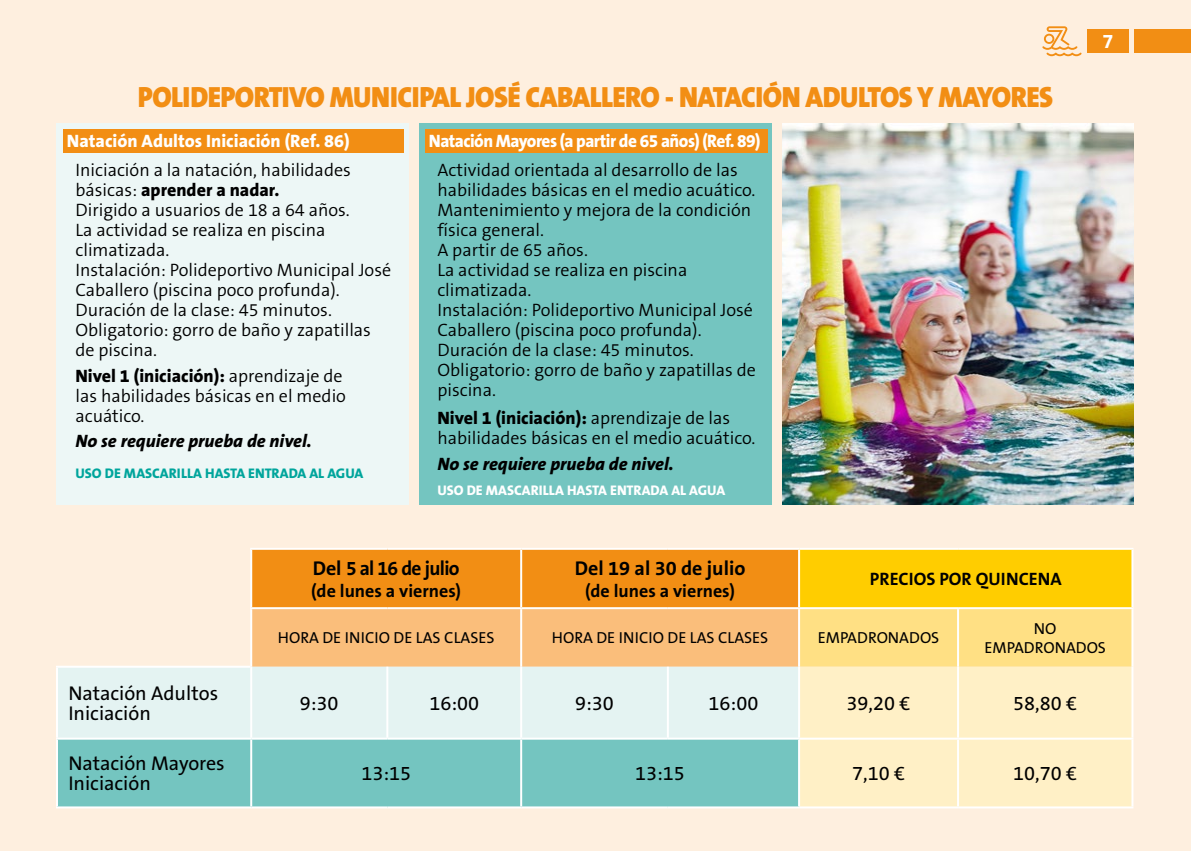
<style>
.page{position:relative;width:1191px;height:851px;background:#fff}
.page>*{position:absolute;margin:0;border:0;box-sizing:border-box;transform-origin:0 0}
.t1{font:900 29.4px "The Sans B9";letter-spacing:-.02em;color:#f28e14;scale:.94 1}
.t2{font:20px/20px "The Sans B5 Plain";color:#000}
.t3{font:700 20px "The Sans B7";color:#000}
.t4{font:700 20px "The Sans B7";letter-spacing:-.03em;color:#000}
.t5{font:700 20px "The Sans B7";color:#fff}
.t6{font:300 18px/20px "The Sans B4";color:#000}
.t7{font:800 18px "The Sans B8";color:#000}
.t8{font:700 18px "The Sans B7";color:#000}
.t9{font:italic 800 18px "The Sans B8";color:#000}
.t10{font:800 18px "The Sans B8";letter-spacing:-.015em;color:#fff;scale:.96 1}
.t11{font:800 18px "The Sans B8";letter-spacing:-.015em;color:#fff}
.t12{font:16px/19.2px "The Sans B5 Plain";color:#000;text-align:center}
.t13{font:800 14px "The Sans B8";color:#fff}
.t14{font:800 14px "The Sans B8";color:#00a59c}
.s1{font-family:"The Sans B4";font-weight:300}
</style>
<div class="page">
<div style="left:0;top:0;width:1191px;height:850px;background:#feefdf"></div>
<svg style="left:252px;top:549px;width:879px;height:117px;background:#f9b847"></svg>
<div style="left:58px;top:666px;width:740px;height:71px;background:#e4f3f2"></div>
<div style="left:800px;top:666px;width:331px;height:140px;background:#fff0c6"></div>
<div style="left:58px;top:739px;width:740px;height:67px;background:#74c5c0"></div>
<hr style="left:250px;top:547px;width:137px;height:2px;background:#fff">
<hr style="left:250px;top:549px;width:2px;height:58px;background:#fff">
<hr style="left:387px;top:547px;width:134px;height:2px;background:#fff">
<hr style="left:521px;top:547px;width:147px;height:2px;background:#fff">
<hr style="left:520px;top:549px;width:2px;height:58px;background:#fff">
<hr style="left:668px;top:547px;width:131px;height:2px;background:#fff">
<hr style="left:799px;top:547px;width:159px;height:2px;background:#fff">
<hr style="left:798px;top:549px;width:2px;height:58px;background:#fff">
<hr style="left:958px;top:547px;width:175px;height:2px;background:#fff">
<hr style="left:1131px;top:549px;width:2px;height:58px;background:#fff">
<hr style="left:250px;top:607px;width:137px;height:2px;background:#fff">
<hr style="left:250px;top:609px;width:2px;height:57px;background:#fff">
<hr style="left:387px;top:607px;width:134px;height:2px;background:#fff">
<hr style="left:521px;top:607px;width:147px;height:2px;background:#fff">
<hr style="left:520px;top:609px;width:2px;height:57px;background:#fff">
<hr style="left:668px;top:607px;width:131px;height:2px;background:#fff">
<hr style="left:799px;top:607px;width:159px;height:2px;background:#fff">
<hr style="left:798px;top:609px;width:2px;height:57px;background:#fff">
<hr style="left:958px;top:607px;width:175px;height:2px;background:#fff">
<hr style="left:957px;top:609px;width:2px;height:57px;background:#fff">
<hr style="left:1131px;top:609px;width:2px;height:57px;background:#fff">
<hr style="left:386px;top:666px;width:2px;height:71px;background:#fff">
<hr style="left:520px;top:666px;width:2px;height:71px;background:#fff">
<hr style="left:667px;top:666px;width:2px;height:71px;background:#fff">
<hr style="left:798px;top:666px;width:2px;height:71px;background:#fff">
<hr style="left:957px;top:666px;width:2px;height:71px;background:#fff">
<hr style="left:1131px;top:666px;width:2px;height:71px;background:#fff">
<hr style="left:56px;top:737px;width:195px;height:2px;background:#fff">
<hr style="left:56px;top:739px;width:2px;height:67px;background:#fff">
<hr style="left:251px;top:737px;width:136px;height:2px;background:#fff">
<hr style="left:250px;top:739px;width:2px;height:67px;background:#fff">
<hr style="left:387px;top:737px;width:134px;height:2px;background:#fff">
<hr style="left:521px;top:737px;width:147px;height:2px;background:#fff">
<hr style="left:520px;top:739px;width:2px;height:67px;background:#fff">
<hr style="left:668px;top:737px;width:131px;height:2px;background:#fff">
<hr style="left:799px;top:737px;width:159px;height:2px;background:#fff">
<hr style="left:798px;top:739px;width:2px;height:67px;background:#fff">
<hr style="left:958px;top:737px;width:175px;height:2px;background:#fff">
<hr style="left:957px;top:739px;width:2px;height:67px;background:#fff">
<hr style="left:1131px;top:739px;width:2px;height:67px;background:#fff">
<hr style="left:799px;top:806px;width:159px;height:2px;background:#fff">
<hr style="left:958px;top:806px;width:175px;height:2px;background:#fff">
<hr style="left:56px;top:806px;width:195px;height:2px;background:#fff">
<hr style="left:251px;top:806px;width:136px;height:2px;background:#fff">
<hr style="left:387px;top:806px;width:134px;height:2px;background:#fff">
<hr style="left:521px;top:806px;width:147px;height:2px;background:#fff">
<hr style="left:668px;top:806px;width:131px;height:2px;background:#fff">
<hr style="left:56px;top:665px;width:194px;height:2px;background:#fff">
<hr style="left:56px;top:667px;width:2px;height:70px;background:#fff">
<hr style="left:250px;top:666px;width:2px;height:71px;background:#fff">
<div style="left:419px;top:123px;width:352px;height:382px;background:#74c5c0"></div>
<div style="left:424px;top:129px;width:343px;height:24px;background:#f28e14"></div>
<div style="left:56px;top:123px;width:352px;height:382px;background:#edf7f6"></div>
<div style="left:63px;top:129px;width:341px;height:24px;background:#f28e14"></div>
<svg style="left:1042px;top:26px;width:39px;height:30px"></svg>
<img style="left:782px;top:123px;width:351px;height:382px">
<div style="left:1134px;top:29px;width:57px;height:24px;background:#f28e14"></div>
<div style="left:1087px;top:29px;width:41px;height:24px;background:#f28e14"></div>
<h1 class="t1" style="left:138px;top:81px;width:975px">POLIDEPORTIVO MUNICIPAL JOSÉ CABALLERO - NATACIÓN ADULTOS Y MAYORES</h1>
<p class="t10" style="left:429px;top:131px;width:347px">Natación Mayores (a partir de 65 años) (Ref. 89)</p>
<p class="t6" style="left:437px;top:160px;width:320px">Actividad orientada al desarrollo de las habilidades básicas en el medio acuático.<br>Mantenimiento y mejora de la condición física general.<br>A partir de 65 años.<br>La actividad se realiza en piscina climatizada.<br>Instalación: Polideportivo Municipal José<br>Caballero (piscina poco profunda).<br>Duración de la clase: 45 minutos.<br>Obligatorio: gorro de baño y zapatillas de piscina.</p>
<p class="t7" style="left:437px;top:408px;width:294px">Nivel 1 (iniciación): <span class="s1">aprendizaje de las</span></p>
<p class="t6" style="left:437px;top:429px;width:319px">habilidades básicas en el medio acuático.</p>
<p class="t9" style="left:437px;top:454px;width:238px">No se requiere prueba de nivel.</p>
<p class="t13" style="left:437px;top:483px;width:289px">USO DE MASCARILLA HASTA ENTRADA AL AGUA</p>
<p class="t11" style="left:67px;top:131px;width:284px">Natación Adultos Iniciación (Ref. 86)</p>
<p class="t6" style="left:75px;top:160px;width:277px">Iniciación a la natación, habilidades</p>
<p class="t7" style="left:75px;top:180px;width:205px"><span class="s1">básicas:</span> aprender a nadar.</p>
<p class="t6" style="left:75px;top:200px;width:317px">Dirigido a usuarios de 18 a 64 años.<br>La actividad se realiza en piscina climatizada.<br>Instalación: Polideportivo Municipal José<br>Caballero (piscina poco profunda).<br>Duración de la clase: 45 minutos.<br>Obligatorio: gorro de baño y zapatillas de piscina.</p>
<p class="t7" style="left:75px;top:366px;width:269px">Nivel 1 (iniciación): <span class="s1">aprendizaje de</span></p>
<p class="t6" style="left:75px;top:386px;width:272px">las habilidades básicas en el medio acuático.</p>
<p class="t9" style="left:75px;top:431px;width:238px">No se requiere prueba de nivel.</p>
<p class="t14" style="left:75px;top:466px;width:289px">USO DE MASCARILLA HASTA ENTRADA AL AGUA</p>
<p class="t4" style="left:313px;top:557px;width:148px">Del 5 al 16 de julio</p>
<p class="t8" style="left:311px;top:581px;width:151px">(de lunes a viernes)</p>
<p class="t3" style="left:575px;top:557px;width:172px">Del 19 al 30 de julio</p>
<p class="t8" style="left:585px;top:581px;width:151px">(de lunes a viernes)</p>
<p class="t8" style="left:870px;top:569px;width:193px">PRECIOS POR QUINCENA</p>
<p class="t5" style="left:1102px;top:31px;width:12px">7</p>
<p class="t12" style="left:278px;top:628px;width:218px">HORA DE INICIO DE LAS CLASES</p>
<p class="t12" style="left:552px;top:628px;width:218px">HORA DE INICIO DE LAS CLASES</p>
<p class="t12" style="left:818px;top:628px;width:123px">EMPADRONADOS</p>
<p class="t12" style="left:984px;top:619px;width:123px">NO<br>EMPADRONADOS</p>
<p class="t2" style="left:68px;top:683px;width:151px">Natación Adultos<br>Iniciación</p>
<p class="t2" style="left:300px;top:693px;width:40px">9:30</p>
<p class="t2" style="left:429px;top:693px;width:51px">16:00</p>
<p class="t2" style="left:575px;top:693px;width:40px">9:30</p>
<p class="t2" style="left:708px;top:693px;width:51px">16:00</p>
<p class="t2" style="left:846px;top:693px;width:65px">39,20 €</p>
<p class="t2" style="left:1013px;top:693px;width:65px">58,80 €</p>
<p class="t2" style="left:68px;top:754px;width:158px">Natación Mayores<br>Iniciación</p>
<p class="t2" style="left:361px;top:764px;width:51px">13:15</p>
<p class="t2" style="left:635px;top:764px;width:51px">13:15</p>
<p class="t2" style="left:852px;top:764px;width:54px">7,10 €</p>
<p class="t2" style="left:1013px;top:764px;width:65px">10,70 €</p>
</div>
